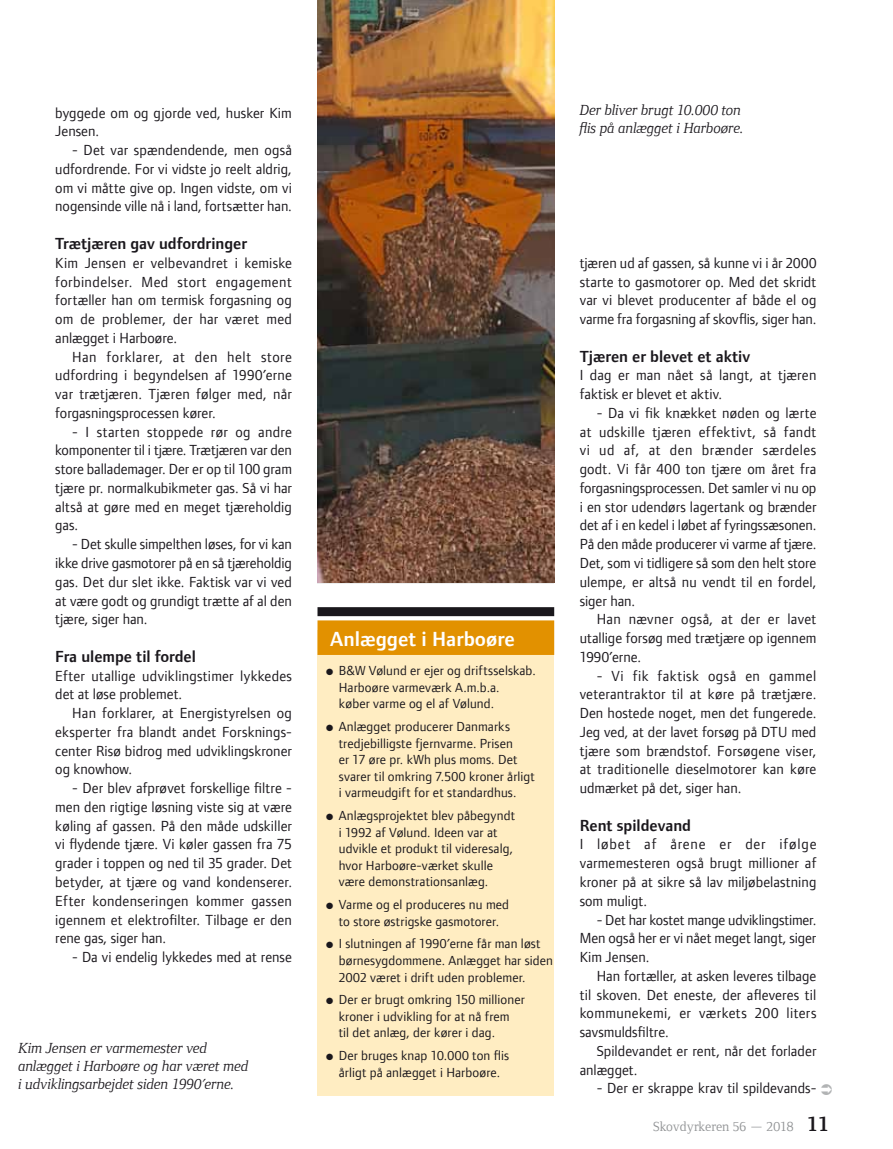
<style>
.page{position:relative;width:893px;height:1149px;background:#fff}
.page>*{position:absolute;margin:0;border:0;box-sizing:border-box;transform-origin:0 0}
.t1{font:600 21px "Foundry Form Sans";color:#fff}
.t2{font:600 16.5px "Foundry Form Sans";color:#1a171c}
.t3{font:15px/18.8px "Foundry Form Sans";letter-spacing:.005em;color:#1a171c;text-align:justify}
.t4{font:italic 15px/18px "Foundry Form Serif";color:#1a171c}
.t5{font:13.5px/16.5px "Foundry Form Sans";letter-spacing:.01em;color:#1a171c}
.t6{font:13.5px "Foundry Form Serif";color:#8f9193}
.s1{font-weight:700;font-size:21px;color:#1a171c}
</style>
<div class="page">
<img style="left:317px;top:0;width:237px;height:582px">
<div style="left:317px;top:630px;width:237px;height:465px;background:#ffedc2"></div>
<div style="left:317px;top:607px;width:237px;height:9px;background:#1a171c"></div>
<div style="left:317px;top:620px;width:237px;height:34px;background:#e29100"></div>
<p class="t3" style="left:55px;top:103px;width:238px">byggede om og gjorde ved, husker Kim<br>Jensen.</p>
<p class="t3" style="left:55px;top:141px;width:238px;text-indent:17px">- Det var spændendende, men også udfordrende. For vi vidste jo reelt aldrig, om vi måtte give op. I ngen vidste, om vi nogensinde ville nå i land, fortsætter han.</p>
<p class="t2" style="left:55px;top:234px;width:193px">Trætjæren gav udfordringer</p>
<p class="t3" style="left:55px;top:253px;width:238px">Kim Jensen er velbevandret i kemiske forbindelser. Med stort engagement fortæller han om termisk forgasning og om de problemer, der har været med anlægget i Harboøre.</p>
<p class="t3" style="left:55px;top:347px;width:238px;text-indent:17px">Han forklarer, at den helt store udfordring i begyndelsen af 1990’erne var trætjæren. Tjæren følger med, når forgasningsprocessen kører.</p>
<p class="t3" style="left:55px;top:422px;width:238px;text-indent:17px">- I starten stoppede rør og andre komponenter til i tjære. Trætjæren var den store ballademager. Der er op til 100 gram tjære pr. normalkubikmeter gas. Så vi har altså at gøre med en meget tjæreholdig gas.</p>
<p class="t3" style="left:55px;top:534px;width:238px;text-indent:17px">- Det skulle simpelthen løses, for vi kan ikke drive gasmotorer på en så tjæreholdig gas. Det dur slet ikke. Faktisk var vi ved at være godt og grundigt trætte af al den tjære, siger han.</p>
<p class="t2" style="left:55px;top:647px;width:142px">Fra ulempe til fordel</p>
<p class="t3" style="left:55px;top:666px;width:238px">Efter utallige udviklingstimer lykkedes det at løse problemet.</p>
<p class="t3" style="left:55px;top:703px;width:238px;text-indent:17px">Han forklarer, at Energistyrelsen og eksperter fra blandt andet Forsknings&shy;center Risø bidrog med udviklingskroner og knowhow.</p>
<p class="t3" style="left:55px;top:778px;width:238px;text-indent:17px">- Der blev afprøvet forskellige filtre - men den rigtige løsning viste sig at være køling af gassen. På den måde udskiller vi flydende tjære. Vi køler gassen fra 75 grader i toppen og ned til 35 grader. Det betyder, at tjære og vand kondenserer.<br>Efter kondenseringen kommer gassen igennem et elektrofilter. Tilbage er den rene gas, siger han.</p>
<p class="t3" style="left:72px;top:947px;width:221px">- Da vi endelig lykkedes med at rense</p>
<p class="t4" style="left:18px;top:1038px;width:232px">Kim Jensen er varmemester ved anlægget i Harboøre og har været med i udviklingsarbejdet siden 1990’erne.</p>
<p class="t4" style="left:580px;top:100px;width:166px">Der bliver brugt 10.000 ton flis på anlægget i Harboøre.</p>
<h1 class="t1" style="left:330px;top:627px;width:186px">Anlægget i Harboøre</h1>
<p class="t5" style="left:339px;top:662px;width:198px;text-indent:-13px">● B&amp;W Vølund er ejer og driftsselskab.<br>Harboøre varmeværk A.m.b.a.<br>køber varme og el af Vølund.</p>
<p class="t5" style="left:339px;top:718px;width:198px;text-indent:-13px">● Anlægget producerer Danmarks tredjebilligste fjernvarme. Prisen<br>er 17 øre pr. kWh plus moms. Det svarer til omkring 7.500 kroner årligt i varmeudgift for et standardhus.</p>
<p class="t5" style="left:339px;top:807px;width:178px;text-indent:-13px">● Anlægsprojektet blev påbegyndt i 1992 af Vølund. Ideen var at udvikle et produkt til videresalg, hvor Harboøre-værket skulle være demonstrationsanlæg.</p>
<p class="t5" style="left:326px;top:895px;width:185px;text-align:center">● Varme og el produceres nu med to store østrigske gasmotorer.</p>
<p class="t5" style="left:339px;top:935px;width:216px;text-indent:-13px">● I slutningen af 1990’erne får man løst børnesygdommene. Anlægget har siden<br>2002 været i drift uden problemer.</p>
<p class="t5" style="left:339px;top:991px;width:188px;text-indent:-13px">● Der er brugt omkring 150 millioner kroner i udvikling for at nå frem<br>til det anlæg, der kører i dag.</p>
<p class="t5" style="left:326px;top:1047px;width:185px;text-align:center">● Der bruges knap 10.000 ton flis årligt på anlægget i Harboøre.</p>
<p class="t3" style="left:580px;top:253px;width:238px">tjæren ud af gassen, så kunne vi i år 2000 starte to gasmotorer op. Med det skridt var vi blevet producenter af både el og varme fra forgasning af skovflis, siger han.</p>
<p class="t2" style="left:580px;top:347px;width:172px">Tjæren er blevet et aktiv</p>
<p class="t3" style="left:580px;top:366px;width:238px">I dag er man nået så langt, at tjæren faktisk er blevet et aktiv.</p>
<p class="t3" style="left:580px;top:403px;width:238px;text-indent:17px">- Da vi fik knækket nøden og lærte at udskille tjæren effektivt, så fandt vi ud af, at den brænder særdeles godt. Vi får 400 ton tjære om året fra forgasningsprocessen. Det samler vi nu op i en stor udendørs lagertank og brænder det af i en kedel i løbet af fyringssæsonen.<br>På den måde producerer vi varme af tjære.<br>Det, som vi tidligere så som den helt store ulempe, er altså nu vendt til en fordel, siger han.</p>
<p class="t3" style="left:580px;top:609px;width:238px;text-indent:17px">Han nævner også, at der er lavet utallige forsøg med trætjære op igennem 1990’erne.</p>
<p class="t3" style="left:580px;top:666px;width:238px;text-indent:17px">- Vi fik faktisk også en gammel veterantraktor til at køre på trætjære.<br>Den hostede noget, men det fungerede.<br>Jeg ved, at der lavet forsøg på DTU med tjære som brændstof. Forsøgene viser, at traditionelle dieselmotorer kan køre udmærket på det, siger han.</p>
<p class="t2" style="left:580px;top:815px;width:113px">Rent spildevand</p>
<p class="t3" style="left:580px;top:834px;width:238px">I løbet af årene er der ifølge varmemesteren også brugt millioner af kroner på at sikre så lav miljøbelastning som muligt.</p>
<p class="t3" style="left:580px;top:909px;width:238px;text-indent:17px">- Det har kostet mange udviklingstimer.<br>Men også her er vi nået meget langt, siger Kim Jensen.</p>
<p class="t3" style="left:580px;top:966px;width:238px;text-indent:17px">Han fortæller, at asken leveres tilbage til skoven. Det eneste, der afleveres til kommunekemi, er værkets 200 liters savsmuldsfiltre.</p>
<p class="t3" style="left:580px;top:1041px;width:238px;text-indent:17px">Spildevandet er rent, når det forlader anlægget.</p>
<p class="t3" style="left:597px;top:1078px;width:221px">- Der er skrappe krav til spildevands-</p>
<p class="t6" style="left:653px;top:1118px;width:178px">Skovdyrkeren 56 — 2018 <span class="s1">11</span></p>
</div>
